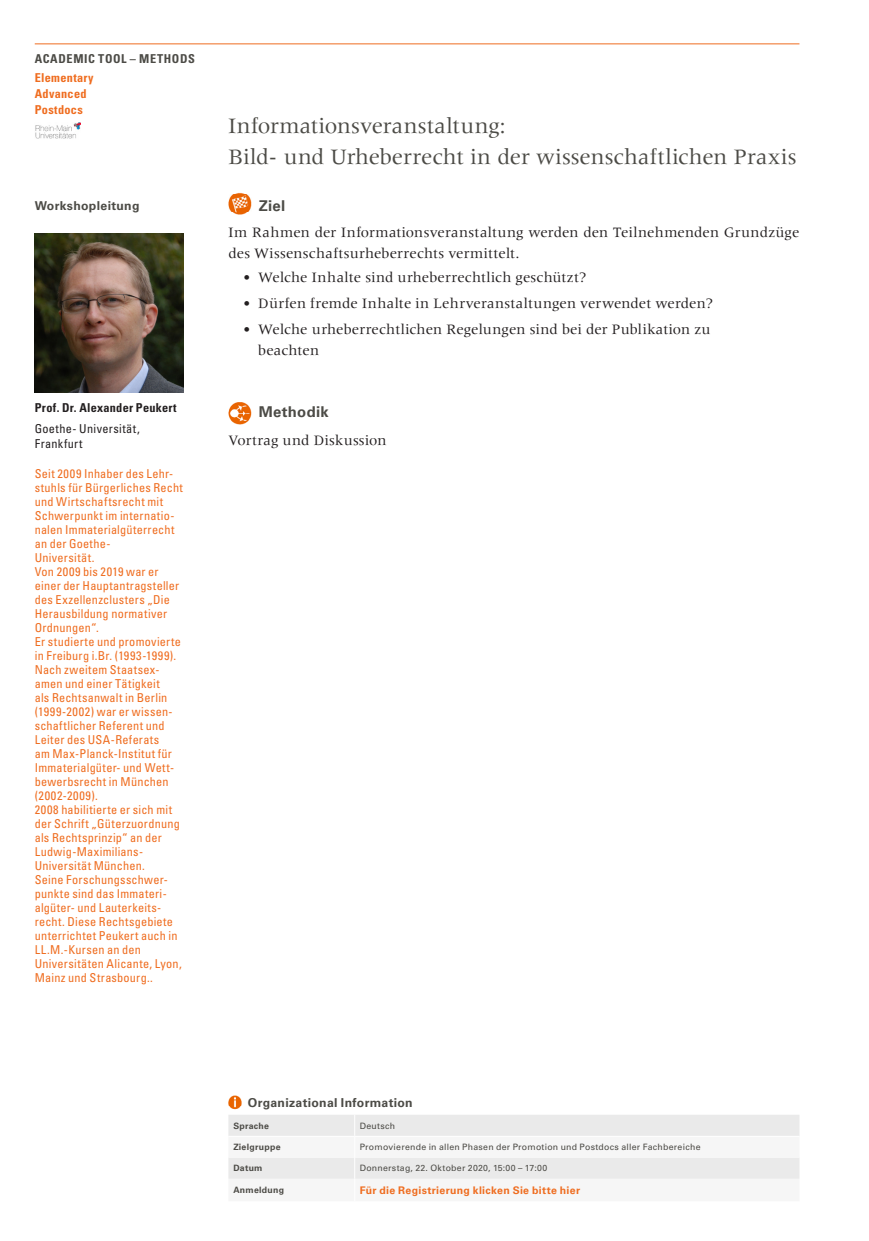
<style>
.page{position:relative;width:869px;height:1241px;background:#fff}
.page>*{position:absolute;margin:0;border:0;box-sizing:border-box;transform-origin:0 0}
.Kurse{font:22.75px "Meridien LT Std";color:#4c4b46}
.Mengentext{font:14.88px/21px "Meridien LT Std";letter-spacing:.01em;color:#231f20}
.Objective_Descriptio{font:700 14.88px "Univers LT Std";letter-spacing:.02em;color:#4c4b46}
.Trainer_Biografie{font:condensed 12.25px/14px "Univers LT Std";letter-spacing:.02em;color:#ef6d20}
.Trainer_Einrichtung{font:condensed 12.25px "Univers LT Std";letter-spacing:.03em;color:#231f20}
.Kopf_links_Einstufun{font:700 condensed 12.25px "Univers LT Std";letter-spacing:.025em;color:#ef6d20}
.Tabelle_Headline{font:700 12.25px "Univers LT Std";letter-spacing:.025em;color:#4c4b46}
.Trainer_Name{font:700 condensed 12.25px "Univers LT Std";letter-spacing:.02em;color:#231f20}
.Kopf_Tools{font:700 condensed 12.25px "Univers LT Std";letter-spacing:.05em;color:#4c4b46}
.Headlines__Trainer{font:700 12.25px "Univers LT Std";letter-spacing:.025em;color:#4c4b46}
.Tabelle_Mengentext{font:700 10.5px "Univers LT Std";letter-spacing:.03em;color:#ef6d20}
.Tabelle_Mengentext-2{font:8.75px "Univers LT Std";letter-spacing:.03em;color:#4c4b46}
.Tabelle_Bold{font:700 8.75px "Univers LT Std";letter-spacing:.03em;color:#4c4b46}
</style>
<div class="page">
<hr style="left:35px;top:43px;width:764px;height:1px;background:#ef6d20">
<img style="left:35px;top:123px;width:45px;height:16px">
<img style="left:228px;top:192px;width:23px;height:23px">
<img style="left:228px;top:402px;width:23px;height:22px">
<img style="left:35px;top:234px;width:149px;height:158px">
<svg style="left:228px;top:1095px;width:13px;height:13px"></svg>
<svg style="left:228px;top:1115px;width:571px;height:64px"></svg>
<hr style="left:228px;top:1135px;width:126px;height:1px;background:#fff">
<p class="Kopf_Tools" style="left:35px;top:52px;width:161px">ACADEMIC TOOL – METHODS</p>
<p class="Kopf_links_Einstufun" style="left:35px;top:70px;width:60px">Elementary</p>
<p class="Kopf_links_Einstufun" style="left:35px;top:86px;width:53px">Advanced</p>
<p class="Kopf_links_Einstufun" style="left:35px;top:102px;width:50px">Postdocs</p>
<p class="Headlines__Trainer" style="left:35px;top:199px;width:106px">Workshopleitung</p>
<p class="Trainer_Name" style="left:35px;top:400px;width:143px">Prof. Dr. Alexander Peukert</p>
<p class="Trainer_Einrichtung" style="left:35px;top:420px;width:106px">Goethe- Universität,</p>
<p class="Trainer_Einrichtung" style="left:35px;top:436px;width:49px">Frankfurt</p>
<p class="Trainer_Biografie" style="left:35px;top:466px;width:150px">Seit 2009 Inhaber des Lehr&shy;stuhls für Bürgerliches Recht und Wirtschaftsrecht mit<br>Schwerpunkt im internatio&shy;nalen Immaterialgüterrecht an der Goethe-</p>
<p class="Trainer_Biografie" style="left:35px;top:550px;width:61px">Universität.</p>
<p class="Trainer_Biografie" style="left:35px;top:564px;width:146px">Von 2009 bis 2019 war er einer der Hauptantragsteller des Exzellenzclusters „Die<br>Herausbildung normativer<br>Ordnungen“.</p>
<p class="Trainer_Biografie" style="left:35px;top:634px;width:148px">Er studierte und promovierte in Freiburg i.Br. (1993-1999).<br>Nach zweitem Staatsex&shy;amen und einer Tätigkeit<br>als Rechtsanwalt in Berlin (1999-2002) war er wissen&shy;schaftlicher Referent und<br>Leiter des USA-Referats<br>am Max-Planck-Institut für<br>Immaterialgüter- und Wett&shy;bewerbsrecht in München (2002-2009).</p>
<p class="Trainer_Biografie" style="left:35px;top:802px;width:146px">2008 habilitierte er sich mit der Schrift „Güterzuordnung als Rechtsprinzip“ an der<br>Ludwig-Maximilians-</p>
<p class="Trainer_Biografie" style="left:35px;top:858px;width:112px">Universität München.</p>
<p class="Trainer_Biografie" style="left:35px;top:872px;width:144px">Seine Forschungsschwer&shy;punkte sind das Immateri&shy;algüter- und Lauterkeits&shy;recht. Diese Rechtsgebiete unterrichtet Peukert auch in<br>LL.M.-Kursen an den</p>
<p class="Trainer_Biografie" style="left:35px;top:956px;width:148px">Universitäten Alicante, Lyon,<br>Mainz und Strasbourg..</p>
<p class="Kurse" style="left:228px;top:113px;width:279px">Informationsveranstaltung:</p>
<p class="Kurse" style="left:228px;top:144px;width:569px">Bild- und Urheberrecht in der wissenschaftlichen Praxis</p>
<p class="Objective_Descriptio" style="left:259px;top:197px;width:28px">Ziel</p>
<p class="Mengentext" style="left:228px;top:222px;width:572px">Im Rahmen der Informationsveranstaltung werden den Teilnehmenden Grundzüge des Wissenschaftsurheberrechts vermittelt.</p>
<p class="Mengentext" style="left:243px;top:266px;width:344px">• Welche Inhalte sind urheberrechtlich geschützt?</p>
<p class="Mengentext" style="left:243px;top:292px;width:471px">• Dürfen fremde Inhalte in Lehrveranstaltungen verwendet werden?</p>
<p class="Mengentext" style="left:258px;top:318px;width:453px;text-indent:-15px">• Welche urheberrechtlichen Regelungen sind bei der Publikation zu beachten</p>
<p class="Objective_Descriptio" style="left:258px;top:403px;width:71px">Methodik</p>
<p class="Mengentext" style="left:228px;top:429px;width:159px">Vortrag und Diskussion</p>
<p class="Tabelle_Headline" style="left:248px;top:1095px;width:166px">Organizational Information</p>
<p class="Tabelle_Bold" style="left:233px;top:1120px;width:37px">Sprache</p>
<p class="Tabelle_Mengentext-2" style="left:359px;top:1119px;width:37px">Deutsch</p>
<p class="Tabelle_Bold" style="left:233px;top:1141px;width:49px">Zielgruppe</p>
<p class="Tabelle_Mengentext-2" style="left:359px;top:1141px;width:342px">Promovierende in allen Phasen der Promotion und Postdocs aller Fachbereiche</p>
<p class="Tabelle_Bold" style="left:233px;top:1162px;width:31px">Datum</p>
<p class="Tabelle_Mengentext-2" style="left:359px;top:1162px;width:189px">Donnerstag, 22. Oktober 2020, 15:00 – 17:00</p>
<p class="Tabelle_Bold" style="left:233px;top:1184px;width:52px">Anmeldung</p>
<p class="Tabelle_Mengentext" style="left:359px;top:1183px;width:222px">Für die Registrierung klicken Sie bitte hier</p>
</div>
